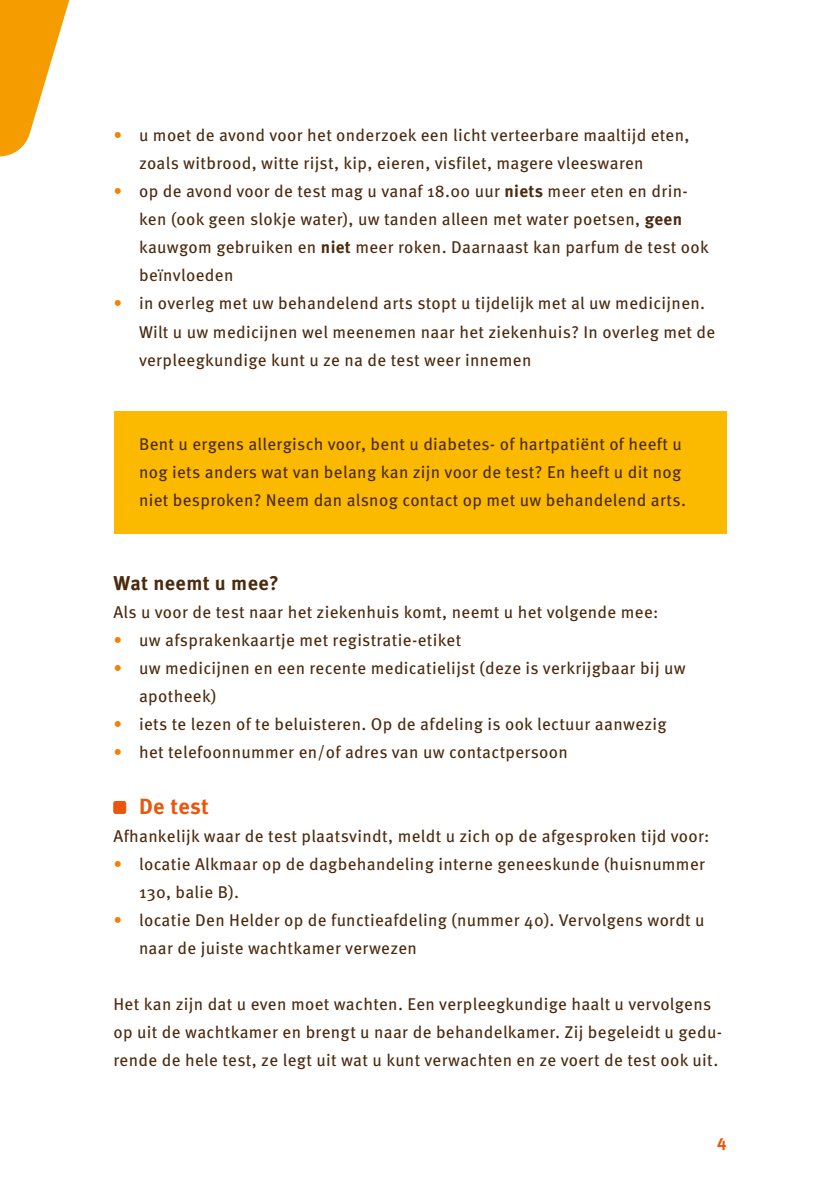
<style>
.page{position:relative;width:840px;height:1191px;background:#fff}
.page>*{position:absolute;margin:0;border:0;box-sizing:border-box;transform-origin:0 0}
.t1{font:700 22px "Meta Pro";letter-spacing:.015em;color:#ea560d}
.t2{font:700 20px "Meta Pro";letter-spacing:.02em;color:#4b2a0e}
.t3{font:17px/28px "Meta Pro";letter-spacing:.02em;color:#4b2a0e}
.t4{font:700 17px "Meta Pro";color:#ea560d}
.s1{color:#f08300}
.s2{font-weight:700}
</style>
<div class="page">
<svg style="left:0;top:0;width:70px;height:156px"></svg>
<div style="left:113px;top:411px;width:613px;height:122px;background:#fbba00"></div>
<div style="left:114px;top:801px;width:12px;height:12px;background:#ea560d;border-radius:2px"></div>
<div style="left:113px;top:801px;width:13px;height:12px;border:1px solid #ea560d;border-radius:2px"></div>
<p class="t3" style="left:139px;top:120px;width:551px;text-indent:-26px"><span class="s1">•</span> u moet de avond voor het onderzoek een licht verteerbare maaltijd eten, zoals witbrood, witte rijst, kip, eieren, visfilet, magere vleeswaren</p>
<p class="t3" style="left:139px;top:176px;width:571px;text-indent:-26px"><span class="s1">•</span> op de avond voor de test mag u vanaf 18.00 uur <span class="s2">niets</span> meer eten en drin&shy;ken (ook geen slokje water), uw tanden alleen met water poetsen, <span class="s2">geen </span>kauwgom gebruiken en <span class="s2">niet</span> meer roken. Daarnaast kan parfum de test ook beïnvloeden</p>
<p class="t3" style="left:139px;top:288px;width:577px;text-indent:-26px"><span class="s1">•</span> in overleg met uw behandelend arts stopt u tijdelijk met al uw medicijnen.<br>Wilt u uw medicijnen wel meenemen naar het ziekenhuis? In overleg met de verpleegkundige kunt u ze na de test weer innemen</p>
<p class="t3" style="left:139px;top:428px;width:548px">Bent u ergens allergisch voor, bent u diabetes- of hartpatiënt of heeft u nog iets anders wat van belang kan zijn voor de test? En heeft u dit nog niet besproken? Neem dan alsnog contact op met uw behandelend arts.</p>
<p class="t2" style="left:113px;top:567px;width:167px">Wat neemt u mee?</p>
<p class="t3" style="left:113px;top:596px;width:546px">Als u voor de test naar het ziekenhuis komt, neemt u het volgende mee:</p>
<p class="t3" style="left:113px;top:624px;width:349px"><span class="s1">•</span> uw afsprakenkaartje met registratie-etiket</p>
<p class="t3" style="left:139px;top:652px;width:548px;text-indent:-26px"><span class="s1">•</span> uw medicijnen en een recente medicatielijst (deze is verkrijgbaar bij uw apotheek)</p>
<p class="t3" style="left:113px;top:708px;width:554px"><span class="s1">•</span> iets te lezen of te beluisteren. Op de afdeling is ook lectuur aanwezig</p>
<p class="t3" style="left:113px;top:736px;width:455px"><span class="s1">•</span> het telefoonnummer en/of adres van uw contactpersoon</p>
<p class="t1" style="left:139px;top:789px;width:71px">De test</p>
<p class="t3" style="left:113px;top:820px;width:597px">Afhankelijk waar de test plaatsvindt, meldt u zich op de afgesproken tijd voor:</p>
<p class="t3" style="left:139px;top:848px;width:567px;text-indent:-26px"><span class="s1">•</span> locatie Alkmaar op de dagbehandeling interne geneeskunde (huisnummer<br>130, balie B).</p>
<p class="t3" style="left:139px;top:904px;width:566px;text-indent:-26px"><span class="s1">•</span> locatie Den Helder op de functieafdeling (nummer 40). Vervolgens wordt u naar de juiste wachtkamer verwezen</p>
<p class="t3" style="left:113px;top:988px;width:609px">Het kan zijn dat u even moet wachten. Een verpleegkundige haalt u vervolgens op uit de wachtkamer en brengt u naar de behandelkamer. Zij begeleidt u gedu&shy;rende de hele test, ze legt uit wat u kunt verwachten en ze voert de test ook uit.</p>
<p class="t4" style="left:716px;top:1127px;width:11px">4</p>
</div>
